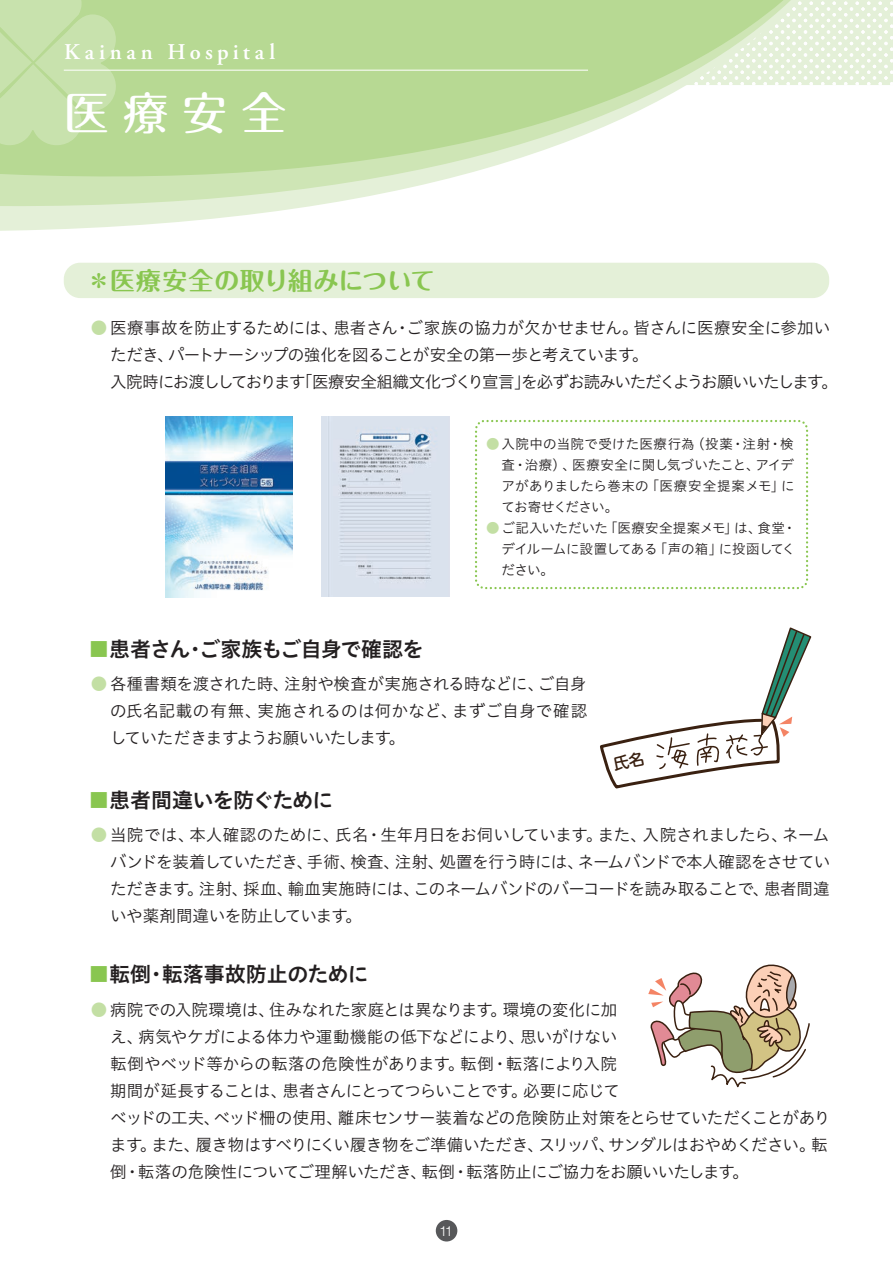
<style>
.page{position:relative;width:893px;height:1263px;background:#fff}
.page>*{position:absolute;margin:0;border:0;box-sizing:border-box;transform-origin:0 0}
.t1{font:500 45px "Maru Fo Pro";color:#fff}
.t2{font:700 24.75px "Maru Fo Pro";letter-spacing:.015em;color:#89c650}
.t3{font:600 22.5px "Adobe Garamond Pro";letter-spacing:.205em;color:#fff}
.t4{font:21px "Hiragino UD Sans Std W6";letter-spacing:-.03em;color:#231f20}
.t5{font:21px "Hiragino UD Sans Std W6";color:#231f20}
.t6{font:16.5px/27px "Hiragino UD Sans Std W3";letter-spacing:-.03em;color:#231f20}
.t7{font:300 13.95px "Helvetica";color:#fff}
.t8{font:13.5px/21px "Hiragino UD Sans Std W3";letter-spacing:-.005em;color:#231f20;text-align:justify}
.s1{color:#c3dfa4}
.s2{color:#89c650}
</style>
<div class="page">
<svg style="left:0;top:0;width:889px;height:231px"></svg>
<svg style="left:0;top:0;width:116px;height:145px;background:#c4e0a8"></svg>
<hr style="left:64px;top:70px;width:524px;height:1px;background:#fff">
<div style="left:436px;top:1220px;width:21px;height:21px;background:#57585a;border-radius:50%"></div>
<div style="left:64px;top:263px;width:765px;height:35px;background:#e4f0d8;border-radius:16px"></div>
<div style="left:475px;top:420px;width:333px;height:169px;border:2px dashed #89c650;border-radius:9px"></div>
<img style="left:165px;top:416px;width:128px;height:181px">
<img style="left:322px;top:416px;width:127px;height:181px">
<svg style="left:648px;top:964px;width:162px;height:124px"></svg>
<svg style="left:600px;top:627px;width:212px;height:162px"></svg>
<h3 class="t3" style="left:64px;top:39px;width:212px">Kainan Hospital</h3>
<h1 class="t1" style="left:64px;top:77px;width:224px">医療安全</h1>
<h2 class="t2" style="left:86px;top:261px;width:350px">＊医療安全の取り組みについて</h2>
<p class="t6" style="left:110px;top:313px;width:729px;text-indent:-19px"><span class="s1">●</span> 医療事故を防止するためには、患者さん・ご家族の協力が欠かせません。皆さんに医療安全に参加いただき、パートナーシップの強化を図ることが安全の第一歩と考えています。<br>入院時にお渡ししております「医療安全組織文化づくり宣言」を必ずお読みいただくようお願いいたします。</p>
<p class="t4" style="left:88px;top:633px;width:337px"><span class="s2">■</span>患者さん・ご家族もご自身で確認を</p>
<p class="t8" style="left:502px;top:433px;width:295px;text-indent:-16px"><span class="s1">●</span>入院中の当院で受けた医療行為（投薬・注射・検査・治療）、医療安全に関し気づいたこと、アイデアがありましたら巻末の「医療安全提案メモ」にてお寄せください。</p>
<p class="t8" style="left:502px;top:517px;width:296px;text-indent:-16px"><span class="s1">●</span>ご記入いただいた「医療安全提案メモ」は、食堂・デイルームに設置してある「声の箱」に投函してください。</p>
<p class="t6" style="left:110px;top:669px;width:479px;text-align:justify;text-indent:-20px"><span class="s1">●</span> 各種書類を渡された時、注射や検査が実施される時などに、ご自身の氏名記載の有無、実施されるのは何かなど、まずご自身で確認していただきますようお願いいたします。</p>
<p class="t4" style="left:88px;top:784px;width:247px"><span class="s2">■</span>患者間違いを防ぐために</p>
<p class="t6" style="left:110px;top:820px;width:721px;text-align:justify;text-indent:-20px"><span class="s1">●</span> 当院では、本人確認のために、氏名・生年月日をお伺いしています。また、入院されましたら、ネームバンドを装着していただき、手術、検査、注射、処置を行う時には、ネームバンドで本人確認をさせていただきます。注射、採血、輸血実施時には、このネームバンドのバーコードを読み取ることで、患者間違いや薬剤間違いを防止しています。</p>
<p class="t5" style="left:88px;top:958px;width:282px"><span class="s2">■</span>転倒・転落事故防止のために</p>
<p class="t6" style="left:110px;top:995px;width:721px;text-indent:-20px"><span class="s1">●</span> 病院での入院環境は、住みなれた家庭とは異なります。環境の変化に加<br>え、病気やケガによる体力や運動機能の低下などにより、思いがけない<br>転倒やベッド等からの転落の危険性があります。転倒・転落により入院<br>期間が延長することは、患者さんにとってつらいことです。必要に応じて<br>ベッドの工夫、ベッド柵の使用、離床センサー装着などの危険防止対策をとらせていただくことがあります。また、履き物はすべりにくい履き物をご準備いただき、スリッパ、サンダルはおやめください。転倒・転落の危険性についてご理解いただき、転倒・転落防止にご協力をお願いいたします。</p>
<p class="t7" style="left:439px;top:1219px;width:15px">11</p>
</div>
